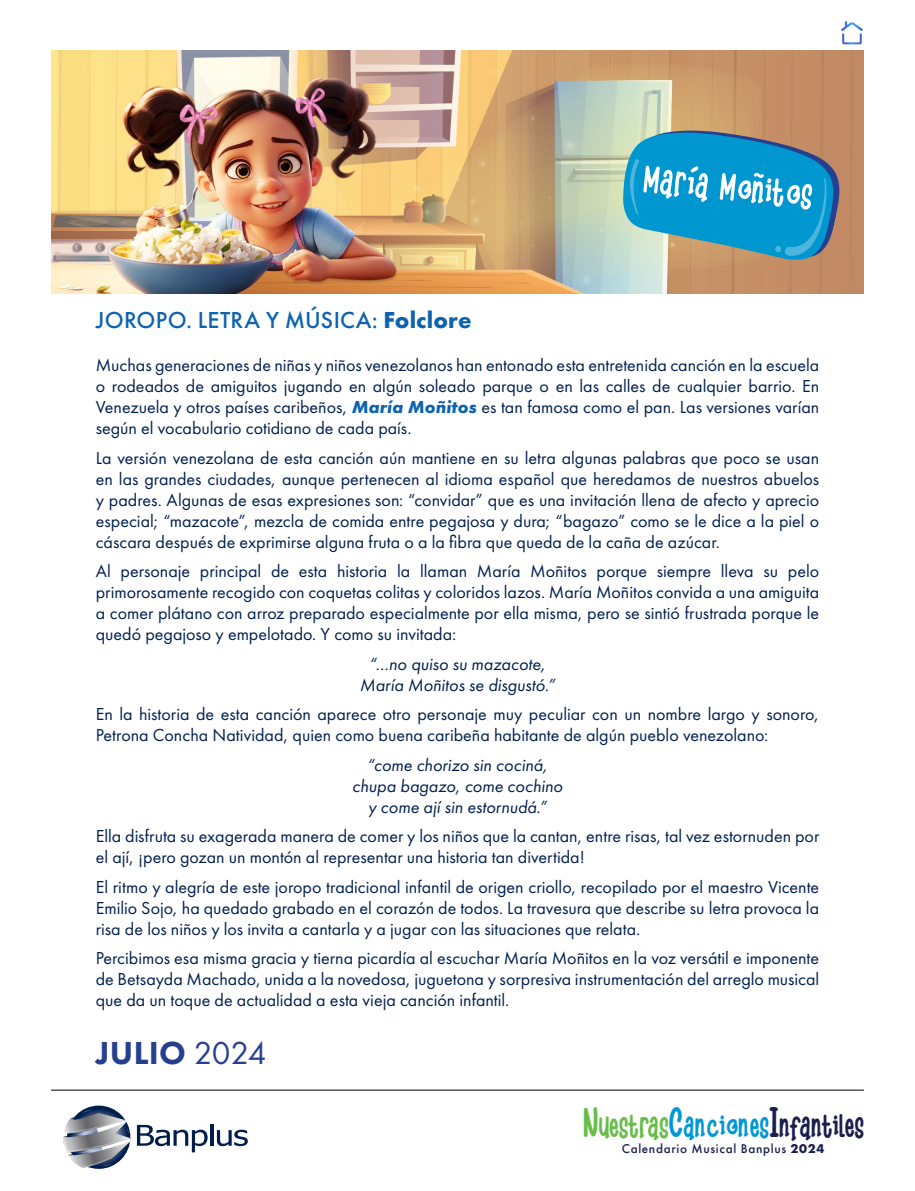
<style>
.page{position:relative;width:915px;height:1191px;background:#fff}
.page>*{position:absolute;margin:0;border:0;box-sizing:border-box;transform-origin:0 0}
.t1{font:800 33px "Futura PT";letter-spacing:.01em;color:#25408f}
.t2{font:32.85px "Kidz Demo";color:#1c1f4e;scale:.92 1}
.t3{font:500 24px "Futura PT";letter-spacing:.01em;color:#0e63af}
.t4{font:18px/21px "Futura PT";color:#001f4f;text-align:justify}
.t5{font:italic 18px/21px "Futura PT";color:#001f4f;text-align:center}
.t6{font:500 13.2px "Futura PT";letter-spacing:.05em;color:#1c1f4e}
.s1{font-weight:700}
.s2{font-weight:700;font-style:italic;color:#0e63af}
.s3{font-weight:400}
.s4{font-size:43.5px;color:#68bd49}
.s5{color:#68bd49}
.s6{font-size:43.5px;color:#0097d6}
.s7{color:#0097d6}
.s8{font-size:43.5px}
</style>
<div class="page">
<hr style="left:51px;top:1089px;width:812px;height:1px;background:#000">
<svg style="left:67px;top:1105px;width:63px;height:63px"></svg>
<svg style="left:63px;top:1109px;width:68px;height:58px"></svg>
<svg style="left:137px;top:1124px;width:70px;height:28px"></svg>
<hr style="left:210px;top:1124px;width:3px;height:21px;background:#001d4c">
<svg style="left:217px;top:1129px;width:31px;height:17px"></svg>
<svg style="left:841px;top:21px;width:21px;height:23px"></svg>
<img style="left:51px;top:51px;width:812px;height:242px">
<svg style="left:622px;top:131px;width:217px;height:129px;background:#42a1c1"></svg>
<h3 class="t3" style="left:96px;top:306px;width:377px">JOROPO. LETRA Y MÚSICA: <span class="s1">Folclore</span></h3>
<p class="t4" style="left:96px;top:354px;width:724px">Muchas generaciones de niñas y niños venezolanos han entonado esta entretenida canción en la escuela o rodeados de amiguitos jugando en algún soleado parque o en las calles de cualquier barrio. En Venezuela y otros países caribeños, <span class="s2">María Moñitos</span> es tan famosa como el pan. Las versiones varían según el vocabulario cotidiano de cada país.</p>
<p class="t4" style="left:96px;top:447px;width:724px">La versión venezolana de esta canción aún mantiene en su letra algunas palabras que poco se usan en las grandes ciudades, aunque pertenecen al idioma español que heredamos de nuestros abuelos y padres. Algunas de esas expresiones son: “convidar” que es una invitación llena de afecto y aprecio especial; “mazacote”, mezcla de comida entre pegajosa y dura; “bagazo” como se le dice a la piel o cáscara después de exprimirse alguna fruta o a la fibra que queda de la caña de azúcar.</p>
<p class="t4" style="left:96px;top:560px;width:724px">Al personaje principal de esta historia la llaman María Moñitos porque siempre lleva su pelo primorosamente recogido con coquetas colitas y coloridos lazos. María Moñitos convida a una amiguita a comer plátano con arroz preparado especialmente por ella misma, pero se sintió frustrada porque le quedó pegajoso y empelotado. Y como su invitada:</p>
<p class="t5" style="left:360px;top:653px;width:197px">“…no quiso su mazacote,<br>María Moñitos se disgustó.”</p>
<p class="t4" style="left:96px;top:703px;width:724px">En la historia de esta canción aparece otro personaje muy peculiar con un nombre largo y sonoro,<br>Petrona Concha Natividad, quien como buena caribeña habitante de algún pueblo venezolano:</p>
<p class="t5" style="left:352px;top:754px;width:212px">“come chorizo sin cociná, chupa bagazo, come cochino y come ají sin estornudá.”</p>
<p class="t4" style="left:96px;top:825px;width:724px">Ella disfruta su exagerada manera de comer y los niños que la cantan, entre risas, tal vez estornuden por el ají, ¡pero gozan un montón al representar una historia tan divertida!</p>
<p class="t4" style="left:96px;top:876px;width:724px">El ritmo y alegría de este joropo tradicional infantil de origen criollo, recopilado por el maestro Vicente Emilio Sojo, ha quedado grabado en el corazón de todos. La travesura que describe su letra provoca la risa de los niños y los invita a cantarla y a jugar con las situaciones que relata.</p>
<p class="t4" style="left:96px;top:947px;width:724px">Percibimos esa misma gracia y tierna picardía al escuchar María Moñitos en la voz versátil e imponente de Betsayda Machado, unida a la novedosa, juguetona y sorpresiva instrumentación del arreglo musical que da un toque de actualidad a esta vieja canción infantil.</p>
<h1 class="t1" style="left:96px;top:1032px;width:172px">JULIO <span class="s3">2024</span></h1>
<h2 class="t2" style="left:582px;top:1112px;width:307px"><span class="s4">N</span><span class="s5">uestras</span><span class="s6">C</span><span class="s7">anciones</span><span class="s8">I</span>nfantiles</h2>
<p class="t6" style="left:621px;top:1140px;width:204px">Calendario Musical Banplus <span class="s1">2024</span></p>
</div>
